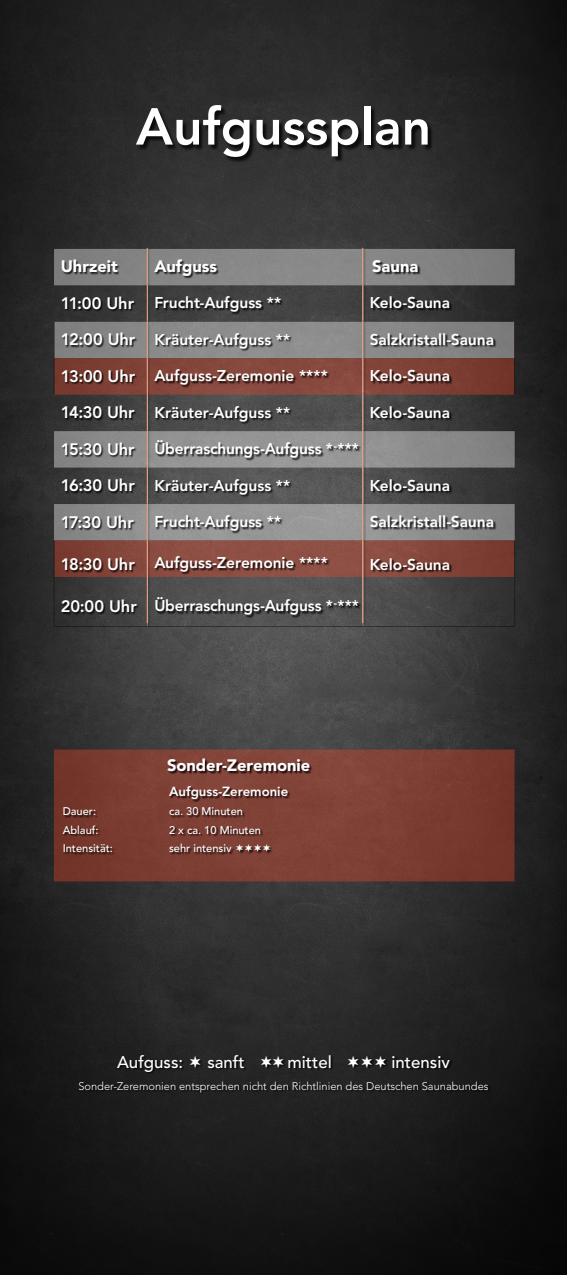
<style>
.page{position:relative;width:567px;height:1275px;background:#fff}
.page>*{position:absolute;margin:0;border:0;box-sizing:border-box;transform-origin:0 0}
.t1{font:800 51.45px "Avenir LT Std";color:#fff}
.t2{font:500 16.85px "Avenir LT Std";color:#fff}
.t3{font:900 16.5px "Avenir LT Std";color:#fff}
.t4{font:800 15.5px "Avenir LT Std";letter-spacing:-.005em;color:#fff}
.t5{font:800 13.15px "Avenir LT Std";color:#fff}
.t6{font:300 11.1px "Avenir LT Std";color:#fff}
.t7{font:500 11.05px "Avenir LT Std";color:#fff}
.s1{font-size:16.5px}
</style>
<div class="page">
<img style="left:0;top:0;width:567px;height:1274px">
<svg style="left:54px;top:249px;width:461px;height:36px"></svg>
<svg style="left:54px;top:358px;width:461px;height:219px"></svg>
<hr style="left:54px;top:322px;width:1px;height:36px;background:#3b1300">
<hr style="left:514px;top:322px;width:1px;height:36px;background:#3b1300">
<hr style="left:54px;top:358px;width:1px;height:36px;background:#000">
<hr style="left:514px;top:358px;width:1px;height:36px;background:#000">
<hr style="left:54px;top:540px;width:1px;height:37px;background:#000">
<hr style="left:514px;top:540px;width:1px;height:37px;background:#000">
<hr style="left:54px;top:577px;width:1px;height:49px;background:#000">
<hr style="left:514px;top:577px;width:1px;height:49px;background:#000">
<hr style="left:54px;top:626px;width:94px;height:1px;background:#000">
<hr style="left:148px;top:626px;width:215px;height:1px;background:#000">
<hr style="left:363px;top:626px;width:152px;height:1px;background:#000">
<svg style="left:54px;top:749px;width:460px;height:132px;fill:#7b3d32"></svg>
<div style="left:62px;top:248px;width:434px;height:378px;background:#000;opacity:.8"></div>
<hr style="left:147px;top:248px;width:1px;height:36px;background:#f5ab8e">
<hr style="left:363px;top:248px;width:1px;height:36px;background:#f5ab8e">
<hr style="left:147px;top:284px;width:1px;height:36px;background:#f5ab8e">
<hr style="left:363px;top:284px;width:1px;height:36px;background:#f5ab8e">
<hr style="left:147px;top:321px;width:1px;height:36px;background:#f5ab8e">
<hr style="left:363px;top:321px;width:1px;height:36px;background:#f5ab8e">
<hr style="left:147px;top:357px;width:1px;height:36px;background:#f5ab8e">
<hr style="left:363px;top:357px;width:1px;height:36px;background:#f5ab8e">
<hr style="left:147px;top:394px;width:1px;height:36px;background:#f5ab8e">
<hr style="left:363px;top:394px;width:1px;height:36px;background:#f5ab8e">
<hr style="left:147px;top:430px;width:1px;height:36px;background:#f5ab8e">
<hr style="left:363px;top:430px;width:1px;height:36px;background:#f5ab8e">
<hr style="left:147px;top:467px;width:1px;height:36px;background:#f5ab8e">
<hr style="left:363px;top:467px;width:1px;height:36px;background:#f5ab8e">
<hr style="left:147px;top:503px;width:1px;height:36px;background:#f5ab8e">
<hr style="left:363px;top:503px;width:1px;height:36px;background:#f5ab8e">
<hr style="left:147px;top:539px;width:1px;height:48px;background:#f5ab8e">
<hr style="left:363px;top:539px;width:1px;height:48px;background:#f5ab8e">
<hr style="left:147px;top:588px;width:1px;height:35px;background:#f5ab8e">
<hr style="left:363px;top:588px;width:1px;height:35px;background:#f5ab8e">
<div style="left:79px;top:1054px;width:412px;height:41px;background:#202020"></div>
<div style="left:137px;top:106px;width:297px;height:57px;background:#000;opacity:.75"></div>
<div style="left:63px;top:759px;width:250px;height:96px;background:#000;opacity:.8"></div>
<svg style="left:190px;top:1055px;width:11px;height:12px"></svg>
<svg style="left:261px;top:1055px;width:23px;height:12px"></svg>
<svg style="left:349px;top:1058px;width:37px;height:9px"></svg>
<svg style="left:236px;top:844px;width:34px;height:8px"></svg>
<h1 class="t1" style="left:136px;top:96px;width:297px">Aufgussplan</h1>
<p class="t3" style="left:61px;top:256px;width:58px">Uhrzeit</p>
<p class="t3" style="left:154px;top:256px;width:64px">Aufguss</p>
<p class="t3" style="left:372px;top:256px;width:48px">Sauna</p>
<p class="t4" style="left:61px;top:294px;width:222px"><span class="s1">11:00 Uhr</span> Frucht-Aufguss **</p>
<p class="t4" style="left:370px;top:294px;width:82px">Kelo-Sauna</p>
<p class="t4" style="left:61px;top:330px;width:231px"><span class="s1">12:00 Uhr</span> Kräuter-Aufguss **</p>
<p class="t4" style="left:370px;top:330px;width:126px">Salzkristall-Sauna</p>
<p class="t4" style="left:61px;top:367px;width:269px"><span class="s1">13:00 Uhr</span> Aufguss-Zeremonie ****</p>
<p class="t4" style="left:370px;top:367px;width:82px">Kelo-Sauna</p>
<p class="t4" style="left:61px;top:403px;width:231px"><span class="s1">14:30 Uhr</span> Kräuter-Aufguss **</p>
<p class="t4" style="left:370px;top:403px;width:82px">Kelo-Sauna</p>
<p class="t4" style="left:61px;top:439px;width:300px"><span class="s1">15:30 Uhr</span> Überraschungs-Aufguss *<sup>-</sup>***</p>
<p class="t4" style="left:61px;top:476px;width:231px"><span class="s1">16:30 Uhr</span> Kräuter-Aufguss **</p>
<p class="t4" style="left:370px;top:476px;width:82px">Kelo-Sauna</p>
<p class="t4" style="left:61px;top:512px;width:222px"><span class="s1">17:30 Uhr</span> Frucht-Aufguss **</p>
<p class="t4" style="left:370px;top:512px;width:126px">Salzkristall-Sauna</p>
<p class="t4" style="left:61px;top:553px;width:269px"><span class="s1">18:30 Uhr</span> Aufguss-Zeremonie ****</p>
<p class="t4" style="left:370px;top:555px;width:82px">Kelo-Sauna</p>
<p class="t4" style="left:61px;top:597px;width:300px"><span class="s1">20:00 Uhr</span> Überraschungs-Aufguss *<sup>-</sup>***</p>
<p class="t3" style="left:167px;top:755px;width:145px">Sonder-Zeremonie</p>
<p class="t5" style="left:169px;top:783px;width:121px">Aufguss-Zeremonie</p>
<p class="t7" style="left:63px;top:805px;width:35px">Dauer:</p>
<p class="t7" style="left:169px;top:805px;width:75px">ca. 30 Minuten</p>
<p class="t7" style="left:63px;top:823px;width:37px">Ablauf:</p>
<p class="t7" style="left:169px;top:823px;width:94px">2 x ca. 10 Minuten</p>
<p class="t7" style="left:63px;top:842px;width:52px">Intensität:</p>
<p class="t7" style="left:169px;top:842px;width:64px">sehr intensiv</p>
<p class="t2" style="left:117px;top:1052px;width:68px">Aufguss:</p>
<p class="t2" style="left:207px;top:1052px;width:39px">sanft</p>
<p class="t2" style="left:287px;top:1052px;width:46px">mittel</p>
<p class="t2" style="left:391px;top:1052px;width:60px">intensiv</p>
<p class="t6" style="left:78px;top:1079px;width:412px">Sonder-Zeremonien entsprechen nicht den Richtlinien des Deutschen Saunabundes</p>
</div>
